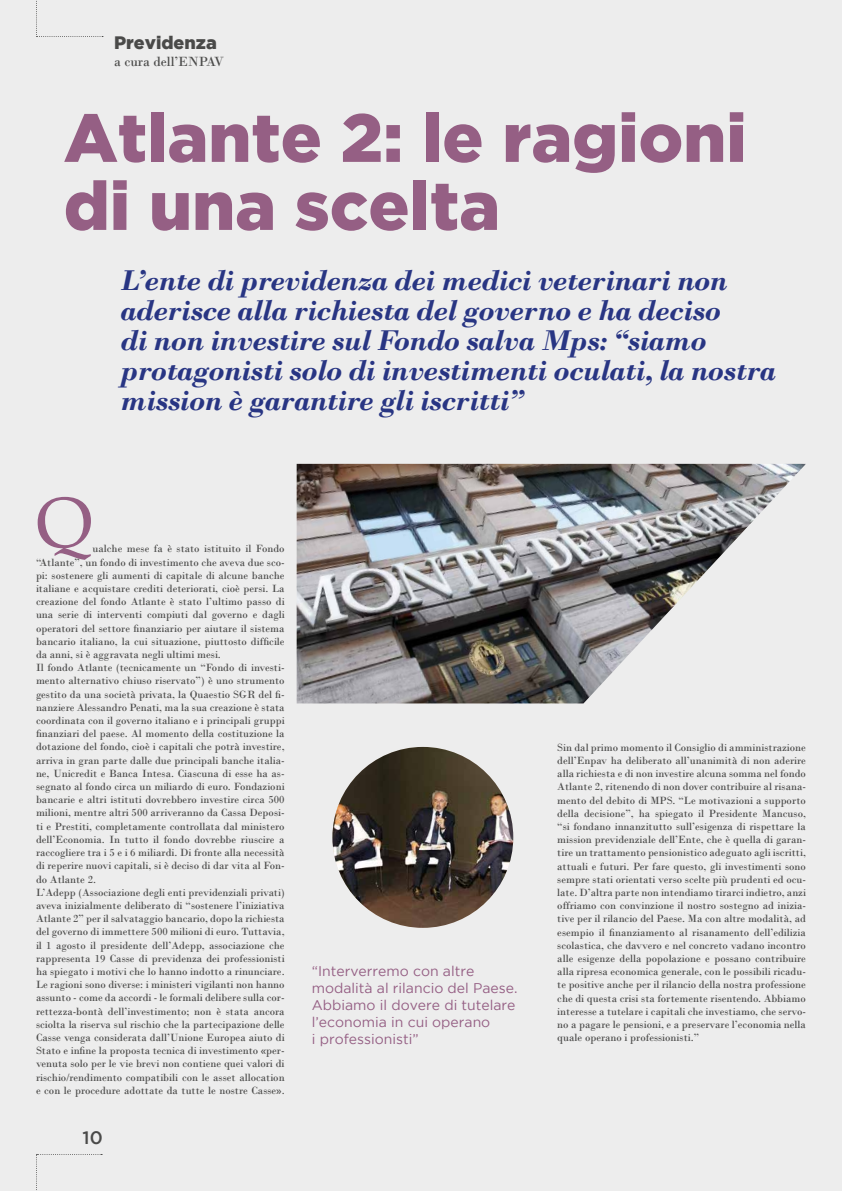
<style>
.page{position:relative;width:842px;height:1191px;background:#ededed}
.page>*{position:absolute;margin:0;border:0;box-sizing:border-box;transform-origin:0 0}
.t1{font:72px "Book Antiqua";color:#955f84}
.t2{font:900 68px/68px "Gotham";color:#955f84}
.t3{font:italic 700 30px/30px "Bodoni";letter-spacing:-.02em;color:#283583}
.t4{font:900 18px "Gotham";color:#4a4a49}
.t5{font:500 18px "Gotham";color:#4a4a49}
.t6{font:14px/17px "Gotham";color:#955f84}
.t7{font:14px "Bodoni";color:#4a4a49}
.t8{font:11px/13.2px "Bodoni";color:#4a4a49}
</style>
<div class="page">
<svg style="left:36px;top:0;width:67px;height:37px"></svg>
<svg style="left:36px;top:1154px;width:66px;height:36px"></svg>
<img style="left:297px;top:464px;width:509px;height:239px">
<img style="left:332px;top:747px;width:181px;height:180px;border-radius:90px">
<h3 class="t4" style="left:114px;top:32px;width:104px">Previdenza</h3>
<p class="t7" style="left:114px;top:53px;width:111px">a cura dell’ENPAV</p>
<h2 class="t2" style="left:64px;top:102px;width:684px">Atlante 2: le ragioni di una scelta</h2>
<h3 class="t3" style="left:120px;top:265px;width:657px">L’ente di previdenza dei medici veterinari non aderisce alla richiesta del governo e ha deciso<br>di non investire sul Fondo salva Mps: “siamo protagonisti solo di investimenti oculati, la nostra mission è garantire gli iscritti”</h3>
<h1 class="t1" style="left:36px;top:473px;width:58px">Q</h1>
<p class="t8" style="left:36px;top:542px;width:250px;text-indent:57px">ualche mese fa è stato istituito il Fondo “Atlante”, un fondo di investimento che aveva due sco&shy;pi: sostenere gli aumenti di capitale di alcune banche italiane e acquistare crediti deteriorati, cioè persi. La creazione del fondo Atlante è stato l’ultimo passo di una serie di interventi compiuti dal governo e dagli operatori del settore finanziario per aiutare il sistema bancario italiano, la cui situazione, piuttosto difficile da anni, si è aggravata negli ultimi mesi.<br>Il fondo Atlante (tecnicamente un “Fondo di investi&shy;mento alternativo chiuso riservato”) è uno strumento gestito da una società privata, la Quaestio SGR del fi&shy;nanziere Alessandro Penati, ma la sua creazione è stata coordinata con il governo italiano e i principali gruppi finanziari del paese. Al momento della costituzione la dotazione del fondo, cioè i capitali che potrà investire, arriva in gran parte dalle due principali banche italia&shy;ne, Unicredit e Banca Intesa. Ciascuna di esse ha as&shy;segnato al fondo circa un miliardo di euro. Fondazioni bancarie e altri istituti dovrebbero investire circa 500 milioni, mentre altri 500 arriveranno da Cassa Deposi&shy;ti e Prestiti, completamente controllata dal ministero dell’Economia. In tutto il fondo dovrebbe riuscire a raccogliere tra i 5 e i 6 miliardi. Di fronte alla necessità di reperire nuovi capitali, si è deciso di dar vita al Fon&shy;do Atlante 2.<br>L’Adepp (Associazione degli enti previdenziali privati) aveva inizialmente deliberato di “sostenere l’iniziativa Atlante 2” per il salvataggio bancario, dopo la richiesta del governo di immettere 500 milioni di euro. Tuttavia, il 1 agosto il presidente dell’Adepp, associazione che rappresenta 19 Casse di previdenza dei professionisti ha spiegato i motivi che lo hanno indotto a rinunciare.<br>Le ragioni sono diverse: i ministeri vigilanti non hanno assunto - come da accordi - le formali delibere sulla cor&shy;rettezza-bontà dell’investimento; non è stata ancora sciolta la riserva sul rischio che la partecipazione delle Casse venga considerata dall’Unione Europea aiuto di Stato e infine la proposta tecnica di investimento «per&shy;venuta solo per le vie brevi non contiene quei valori di rischio/rendimento compatibili con le asset allocation e con le procedure adottate da tutte le nostre Casse».</p>
<h3 class="t5" style="left:83px;top:1127px;width:22px">10</h3>
<p class="t6" style="left:312px;top:962px;width:207px">“Interverremo con altre modalità al rilancio del Paese.<br>Abbiamo il dovere di tutelare l’economia in cui operano<br>i professionisti”</p>
<p class="t8" style="left:557px;top:740px;width:250px;text-align:justify">Sin dal primo momento il Consiglio di amministrazione dell’Enpav ha deliberato all’unanimità di non aderire alla richiesta e di non investire alcuna somma nel fondo Atlante 2, ritenendo di non dover contribuire al risana&shy;mento del debito di MPS. “Le motivazioni a supporto della decisione”, ha spiegato il Presidente Mancuso, “si fondano innanzitutto sull’esigenza di rispettare la mission previdenziale dell’Ente, che è quella di garan&shy;tire un trattamento pensionistico adeguato agli iscritti, attuali e futuri. Per fare questo, gli investimenti sono sempre stati orientati verso scelte più prudenti ed ocu&shy;late. D’altra parte non intendiamo tirarci indietro, anzi offriamo con convinzione il nostro sostegno ad inizia&shy;tive per il rilancio del Paese. Ma con altre modalità, ad esempio il finanziamento al risanamento dell’edilizia scolastica, che davvero e nel concreto vadano incontro alle esigenze della popolazione e possano contribuire alla ripresa economica generale, con le possibili ricadu&shy;te positive anche per il rilancio della nostra professione che di questa crisi sta fortemente risentendo. Abbiamo interesse a tutelare i capitali che investiamo, che servo&shy;no a pagare le pensioni, e a preservare l’economia nella quale operano i professionisti.”</p>
</div>
